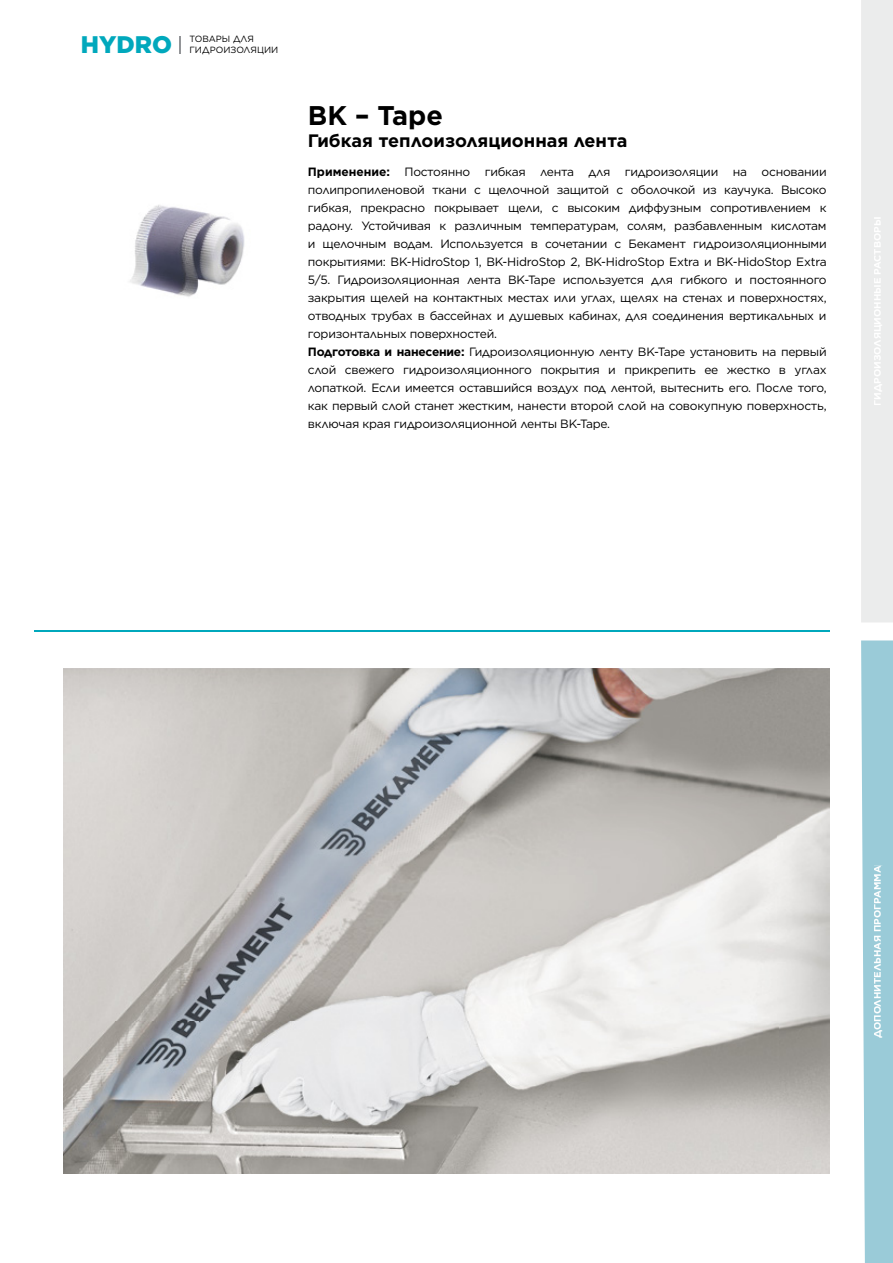
<style>
.page{position:relative;width:893px;height:1263px;background:#fff}
.page>*{position:absolute;margin:0;border:0;box-sizing:border-box;transform-origin:0 0}
.t1{font:700 27px "Gotham";color:#000}
.t2{font:900 24px "Gotham";color:#00a8bc}
.t3{font:700 18px "Gotham";color:#000}
.t4{font:12px/18px "Gotham";letter-spacing:-.02em;color:#000}
.t5{font:700 9.75px "Gotham";color:#fff}
.t6{font:9px/10.8px "Gotham";color:#000}
.s1{font-weight:700}
</style>
<div class="page">
<svg style="left:179px;top:36px;width:2px;height:17px"></svg>
<img style="left:130px;top:205px;width:115px;height:92px">
<hr style="left:34px;top:631px;width:795px;height:1px;background:#00a8bc">
<div style="left:861px;top:0;width:32px;height:622px;background:#ebecec"></div>
<div style="left:874px;top:218px;width:8px;height:187px;background:#ebecec"></div>
<svg style="left:861px;top:640px;width:32px;height:623px;background:#a6d1dc"></svg>
<div style="left:874px;top:866px;width:8px;height:172px;background:#9acbd8"></div>
<img style="left:64px;top:668px;width:765px;height:506px">
<h2 class="t2" style="left:81px;top:28px;width:93px">HYDRO</h2>
<p class="t6" style="left:189px;top:34px;width:90px">ТОВАРЫ ДЛЯ<br>ГИДРОИЗОЛЯЦИИ</p>
<h1 class="t1" style="left:308px;top:98px;width:137px">BK – Tape</h1>
<h3 class="t3" style="left:308px;top:128px;width:321px">Гибкая теплоизоляционная лента</h3>
<p class="t4" style="left:308px;top:162px;width:520px"><span class="s1">Применение:</span> Постоянно гибкая лента для гидроизоляции на основании полипропиленовой ткани с щелочной защитой с оболочкой из каучука. Высоко гибкая, прекрасно покрывает щели, с высоким диффузным сопротивлением к радону. Устойчивая к различным температурам, солям, разбавленным кислотам и щелочным водам. Используется в сочетании с Бекамент гидроизоляционными покрытиями: BK-HidroStop 1, BK-HidroStop 2, BK-HidroStop Extra и BK-HidoStop Extra 5/5. Гидроизоляционная лента BK-Tape используется для гибкого и постоянного закрытия щелей на контактных местах или углах, щелях на стенах и поверхностях, отводных трубах в бассейнах и душевых кабинах, для соединения вертикальных и горизонтальных поверхностей.<br><span class="s1">Подготовка и нанесение:</span> Гидроизоляционную ленту BK-Tape установить на первый слой свежего гидроизоляционного покрытия и прикрепить ее жестко в углах лопаткой. Если имеется оставшийся воздух под лентой, вытеснить его. После того, как первый слой станет жестким, нанести второй слой на совокупную поверхность, включая края гидроизоляционной ленты BK-Tape.</p>
<p class="t5" style="left:871px;top:1038px;width:174px;rotate:-90deg">ДОПОЛНИТЕЛЬНАЯ ПРОГРАММА</p>
</div>
